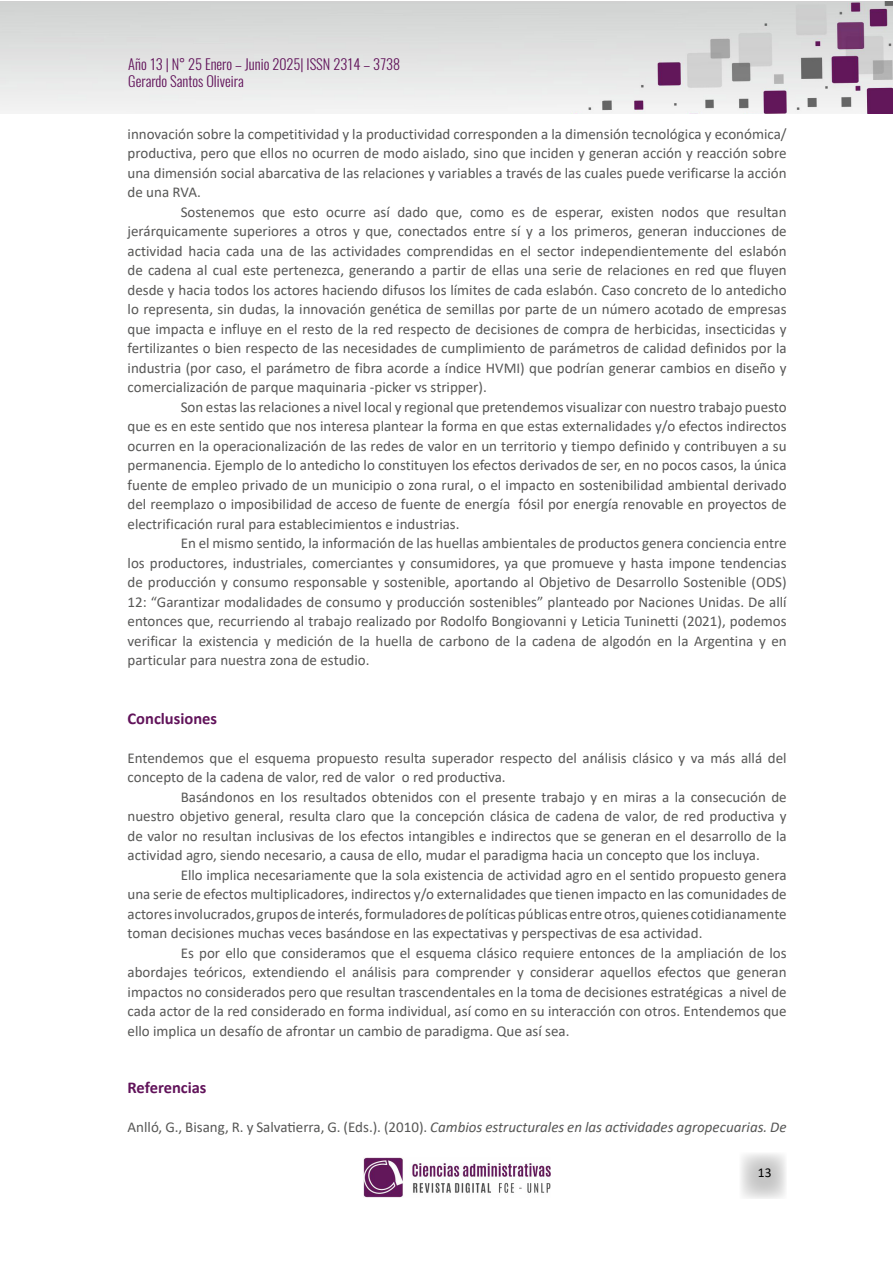
<style>
.page{position:relative;width:893px;height:1263px;background:#fff}
.page>*{position:absolute;margin:0;border:0;box-sizing:border-box;transform-origin:0 0}
.t1{font:700 16.5px "Calibri";color:#61135a}
.t2{font:15px/19.5px "Calibri";color:#575756;text-align:justify}
.t3{font:italic 15px "Calibri";color:#575756}
.t4{font:300 14.4px/17.2px "Oswald";color:#61135a}
.t5{font:13.5px "Calibri";color:#000}
.s1{font-style:normal}
</style>
<div class="page">
<svg style="left:741px;top:1153px;width:45px;height:46px"></svg>
<img style="left:0;top:1px;width:893px;height:112px">
<img style="left:363px;top:1157px;width:188px;height:41px">
<p class="t4" style="left:128px;top:53px;width:273px">Año 13 | N° 25 Enero – Junio 2025| ISSN 2314 – 3738<br>Gerardo Santos Oliveira</p>
<p class="t2" style="left:128px;top:124px;width:661px">innovación sobre la competitividad y la productividad corresponden a la dimensión tecnológica y económica/ productiva, pero que ellos no ocurren de modo aislado, sino que inciden y generan acción y reacción sobre una dimensión social abarcativa de las relaciones y variables a través de las cuales puede verificarse la acción de una RVA.</p>
<p class="t2" style="left:128px;top:202px;width:661px;text-indent:53px">Sostenemos que esto ocurre así dado que, como es de esperar, existen nodos que resultan jerárquicamente superiores a otros y que, conectados entre sí y a los primeros, generan inducciones de actividad hacia cada una de las actividades comprendidas en el sector independientemente del eslabón de cadena al cual este pertenezca, generando a partir de ellas una serie de relaciones en red que fluyen desde y hacia todos los actores haciendo difusos los límites de cada eslabón. Caso concreto de lo antedicho lo representa, sin dudas, la innovación genética de semillas por parte de un número acotado de empresas que impacta e influye en el resto de la red respecto de decisiones de compra de herbicidas, insecticidas y fertilizantes o bien respecto de las necesidades de cumplimiento de parámetros de calidad definidos por la industria (por caso, el parámetro de fibra acorde a índice HVMI) que podrían generar cambios en diseño y comercialización de parque maquinaria -picker vs stripper).</p>
<p class="t2" style="left:128px;top:397px;width:661px;text-indent:53px">Son estas las relaciones a nivel local y regional que pretendemos visualizar con nuestro trabajo puesto que es en este sentido que nos interesa plantear la forma en que estas externalidades y/o efectos indirectos ocurren en la operacionalización de las redes de valor en un territorio y tiempo definido y contribuyen a su permanencia. Ejemplo de lo antedicho lo constituyen los efectos derivados de ser, en no pocos casos, la única fuente de empleo privado de un municipio o zona rural, o el impacto en sostenibilidad ambiental derivado del reemplazo o imposibilidad de acceso de fuente de energía fósil por energía renovable en proyectos de electrificación rural para establecimientos e industrias.</p>
<p class="t2" style="left:128px;top:533px;width:661px;text-indent:53px">En el mismo sentido, la información de las huellas ambientales de productos genera conciencia entre los productores, industriales, comerciantes y consumidores, ya que promueve y hasta impone tendencias de producción y consumo responsable y sostenible, aportando al Objetivo de Desarrollo Sostenible (ODS)<br>12: “Garantizar modalidades de consumo y producción sostenibles” planteado por Naciones Unidas. De allí entonces que, recurriendo al trabajo realizado por Rodolfo Bongiovanni y Leticia Tuninetti (2021), podemos verificar la existencia y medición de la huella de carbono de la cadena de algodón en la Argentina y en particular para nuestra zona de estudio.</p>
<p class="t1" style="left:128px;top:707px;width:91px">Conclusiones</p>
<p class="t2" style="left:128px;top:748px;width:661px">Entendemos que el esquema propuesto resulta superador respecto del análisis clásico y va más allá del concepto de la cadena de valor, red de valor o red productiva.</p>
<p class="t2" style="left:128px;top:787px;width:661px;text-indent:53px">Basándonos en los resultados obtenidos con el presente trabajo y en miras a la consecución de nuestro objetivo general, resulta claro que la concepción clásica de cadena de valor, de red productiva y de valor no resultan inclusivas de los efectos intangibles e indirectos que se generan en el desarrollo de la actividad agro, siendo necesario, a causa de ello, mudar el paradigma hacia un concepto que los incluya.</p>
<p class="t2" style="left:128px;top:865px;width:661px;text-indent:53px">Ello implica necesariamente que la sola existencia de actividad agro en el sentido propuesto genera una serie de efectos multiplicadores, indirectos y/o externalidades que tienen impacto en las comunidades de actores involucrados, grupos de interés, formuladores de políticas públicas entre otros, quienes cotidianamente toman decisiones muchas veces basándose en las expectativas y perspectivas de esa actividad.</p>
<p class="t2" style="left:128px;top:943px;width:661px;text-indent:53px">Es por ello que consideramos que el esquema clásico requiere entonces de la ampliación de los abordajes teóricos, extendiendo el análisis para comprender y considerar aquellos efectos que generan impactos no considerados pero que resultan trascendentales en la toma de decisiones estratégicas a nivel de cada actor de la red considerado en forma individual, así como en su interacción con otros. Entendemos que ello implica un desafío de afrontar un cambio de paradigma. Que así sea.</p>
<p class="t1" style="left:128px;top:1076px;width:81px">Referencias</p>
<p class="t3" style="left:128px;top:1116px;width:661px"><span class="s1">Anlló, G., Bisang, R. y Salvatierra, G. (Eds.). (2010).</span> Cambios estructurales en las actividades agropecuarias. De</p>
<p class="t5" style="left:758px;top:1163px;width:15px">13</p>
</div>
